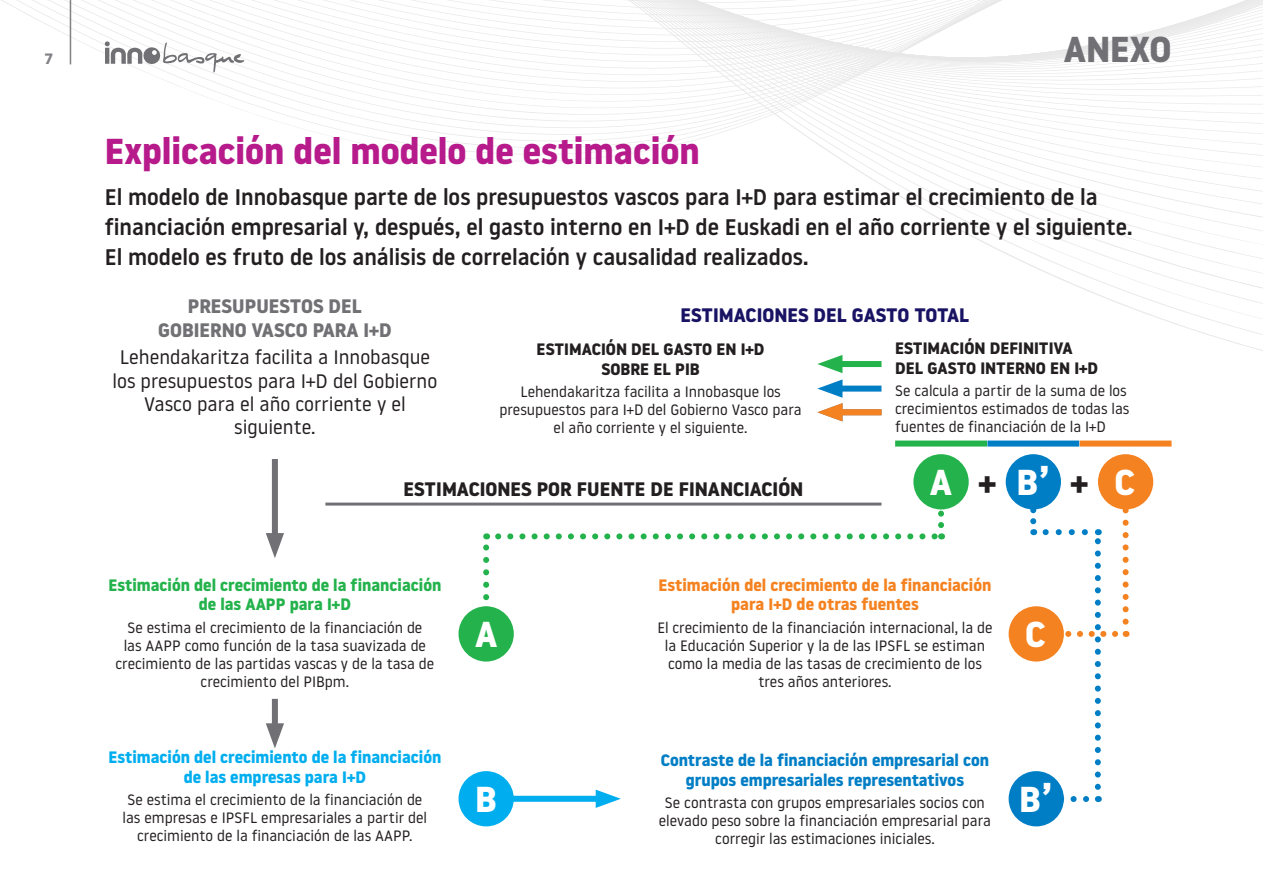
<style>
.page{position:relative;width:1263px;height:893px;background:#fff}
.page>*{position:absolute;margin:0;border:0;box-sizing:border-box;transform-origin:0 0}
.t1{font:700 36px "Noway";color:#b61a8b}
.t2{font:700 36px "Noway";color:#fff}
.t3{font:700 36px "Noway";color:#717074}
.t4{font:700 34.65px "Noway";color:#231f20}
.t5{font:500 22.5px/30px "Noway";color:#231f20}
.t6{font:19.5px/23.4px "Noway";color:#231f20;text-align:center}
.t7{font:700 19.5px/23.4px "Noway";color:#717074;text-align:center}
.t8{font:700 19.5px "Noway";color:#231f20}
.t9{font:700 19.5px "Noway";color:#191364}
.t10{font:700 16.5px/19.8px "Noway";color:#231f20;text-align:center}
.t11{font:700 16.5px/19.8px "Noway";color:#007ec5;text-align:center}
.t12{font:700 16.5px/19.8px "Noway";color:#f58220;text-align:center}
.t13{font:700 16.5px/19.8px "Noway";color:#00aeef;text-align:center}
.t14{font:700 16.5px/19.8px "Noway";color:#23b24b;text-align:center}
.t15{font:15px/18px "Noway";color:#231f20;text-align:center}
.t16{font:700 15px "Noway";color:#808285}
</style>
<div class="page">
<svg style="left:1px;top:0;width:1262px;height:405px"></svg>
<svg style="left:105px;top:41px;width:139px;height:31px"></svg>
<hr style="left:70px;top:0;width:1px;height:64px;background:#808285">
<svg style="left:498px;top:533px;width:437px;height:6px"></svg>
<svg style="left:483px;top:533px;width:6px;height:68px"></svg>
<svg style="left:938px;top:509px;width:6px;height:16px"></svg>
<div style="left:458px;top:606px;width:56px;height:55px;background:#23b24b;border-radius:50%"></div>
<div style="left:483px;top:796px;width:123px;height:6px;background:#00aeef"></div>
<svg style="left:596px;top:790px;width:25px;height:18px"></svg>
<div style="left:832px;top:409px;width:49px;height:6px;background:#f58220"></div>
<div style="left:832px;top:386px;width:49px;height:6px;background:#007ec5"></div>
<svg style="left:817px;top:379px;width:25px;height:42px"></svg>
<div style="left:832px;top:361px;width:49px;height:6px;background:#23b24b"></div>
<svg style="left:817px;top:355px;width:25px;height:18px"></svg>
<div style="left:272px;top:459px;width:6px;height:84px;background:#717074"></div>
<svg style="left:266px;top:533px;width:18px;height:25px"></svg>
<div style="left:272px;top:699px;width:6px;height:35px;background:#717074"></div>
<svg style="left:266px;top:723px;width:18px;height:25px"></svg>
<svg style="left:1064px;top:796px;width:26px;height:6px"></svg>
<div style="left:458px;top:771px;width:56px;height:55px;background:#00aeef;border-radius:50%"></div>
<div style="left:1009px;top:771px;width:55px;height:55px;background:#007ec5;border-radius:50%"></div>
<svg style="left:1030px;top:497px;width:98px;height:290px"></svg>
<div style="left:913px;top:454px;width:56px;height:55px;background:#23b24b;border-radius:50%"></div>
<div style="left:1006px;top:454px;width:55px;height:55px;background:#007ec5;border-radius:50%"></div>
<hr style="left:325px;top:503px;width:556px;height:3px;background:#717074">
<div style="left:895px;top:441px;width:92px;height:6px;background:#23b24b"></div>
<div style="left:987px;top:441px;width:92px;height:6px;background:#007ec5"></div>
<div style="left:1080px;top:441px;width:91px;height:6px;background:#f58220"></div>
<div style="left:1009px;top:606px;width:55px;height:55px;background:#f58220;border-radius:50%"></div>
<div style="left:1098px;top:454px;width:55px;height:55px;background:#f58220;border-radius:50%"></div>
<p class="t16" style="left:44px;top:50px;width:10px">7</p>
<p class="t1" style="left:105px;top:130px;width:596px">Explicación del modelo de estimación</p>
<p class="t3" style="left:1064px;top:29px;width:109px">ANEXO</p>
<p class="t5" style="left:105px;top:182px;width:1029px">El modelo de Innobasque parte de los presupuestos vascos para I+D para estimar el crecimiento de la financiación empresarial y, después, el gasto interno en I+D de Euskadi en el año corriente y el siguiente.</p>
<p class="t5" style="left:105px;top:242px;width:705px">El modelo es fruto de los análisis de correlación y causalidad realizados.</p>
<p class="t7" style="left:158px;top:295px;width:235px">PRESUPUESTOS DEL<br>GOBIERNO VASCO PARA I+D</p>
<p class="t6" style="left:112px;top:345px;width:326px">Lehendakaritza facilita a Innobasque los presupuestos para I+D del Gobierno<br>Vasco para el año corriente y el siguiente.</p>
<p class="t10" style="left:537px;top:340px;width:229px">ESTIMACIÓN DEL GASTO EN I+D<br>SOBRE EL PIB</p>
<p class="t9" style="left:680px;top:304px;width:290px">ESTIMACIONES DEL GASTO TOTAL</p>
<p class="t10" style="left:895px;top:338px;width:205px;text-align:left">ESTIMACIÓN DEFINITIVA<br>DEL GASTO INTERNO EN I+D</p>
<p class="t15" style="left:895px;top:381px;width:236px;text-align:left">Se calcula a partir de la suma de los crecimientos estimados de todas las fuentes de financiación de la I+D</p>
<p class="t15" style="left:499px;top:382px;width:304px">Lehendakaritza facilita a Innobasque los presupuestos para I+D del Gobierno Vasco para el año corriente y el siguiente.</p>
<p class="t8" style="left:404px;top:478px;width:401px">ESTIMACIONES POR FUENTE DE FINANCIACIÓN</p>
<p class="t2" style="left:930px;top:462px;width:24px">A</p>
<p class="t4" style="left:978px;top:463px;width:19px">+</p>
<p class="t2" style="left:1016px;top:462px;width:35px">B’</p>
<p class="t4" style="left:1071px;top:463px;width:19px">+</p>
<p class="t2" style="left:1114px;top:462px;width:22px">C</p>
<p class="t14" style="left:108px;top:575px;width:335px">Estimación del crecimiento de la financiación de las AAPP para I+D</p>
<p class="t15" style="left:116px;top:618px;width:320px">Se estima el crecimiento de la financiación de<br>las AAPP como función de la tasa suavizada de crecimiento de las partidas vascas y de la tasa de crecimiento del PIBpm.</p>
<p class="t13" style="left:108px;top:748px;width:335px">Estimación del crecimiento de la financiación de las empresas para I+D</p>
<p class="t15" style="left:123px;top:790px;width:306px">Se estima el crecimiento de la financiación de las empresas e IPSFL empresariales a partir del crecimiento de la financiación de las AAPP.</p>
<p class="t2" style="left:475px;top:614px;width:24px">A</p>
<p class="t12" style="left:658px;top:575px;width:335px">Estimación del crecimiento de la financiación para I+D de otras fuentes</p>
<p class="t15" style="left:657px;top:618px;width:337px">El crecimiento de la financiación internacional, la de la Educación Superior y la de las IPSFL se estiman como la media de las tasas de crecimiento de los tres años anteriores.</p>
<p class="t2" style="left:1025px;top:614px;width:22px">C</p>
<p class="t11" style="left:661px;top:750px;width:330px">Contraste de la financiación empresarial con grupos empresariales representativos</p>
<p class="t15" style="left:659px;top:793px;width:334px">Se contrasta con grupos empresariales socios con elevado peso sobre la financiación empresarial para corregir las estimaciones iniciales.</p>
<p class="t2" style="left:475px;top:779px;width:23px">B</p>
<p class="t2" style="left:1019px;top:779px;width:35px">B’</p>
</div>
